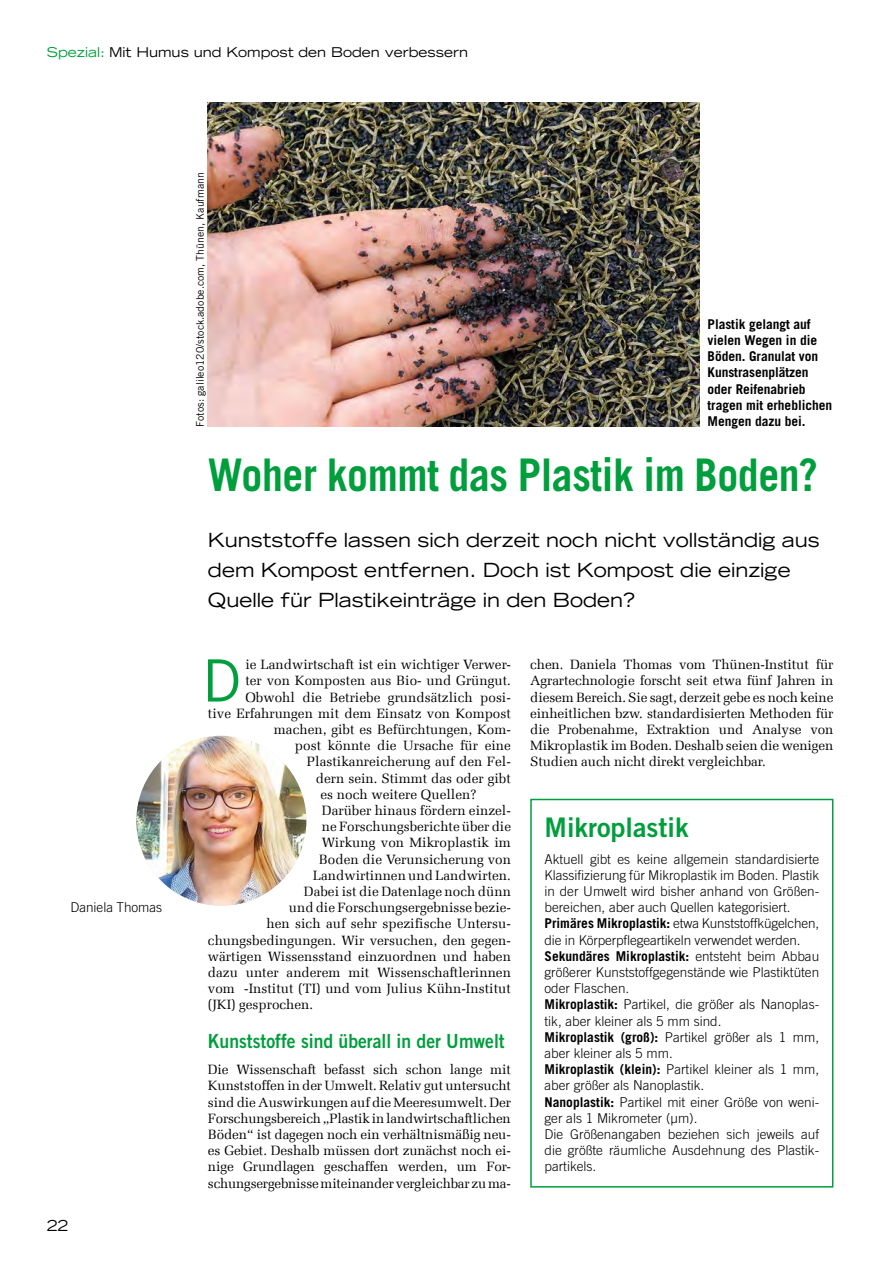
<style>
.page{position:relative;width:893px;height:1263px;background:#fff}
.page>*{position:absolute;margin:0;border:0;box-sizing:border-box;transform-origin:0 0}
.INI_3zeil{font:58.35px "Trade Gothic LT Pro";color:#009e3d}
.Übers_30{font:700 45px "Trade Gothic LT Pro";letter-spacing:-.01em;color:#009e3d;scale:.93 1}
.Übers_18__Kasten{font:27px "Trade Gothic LT Pro Bd 2";color:#009e3d}
.Vorspann{font:expanded 19.5px/30px "Trade Gothic LT Std";color:#000}
.ZW_Zeile{font:19.5px "Trade Gothic LT Pro Bd 2";color:#009e3d;scale:.9 1}
.t1{font:expanded 15px "Trade Gothic LT Std";color:#000}
.FL_ießtext{font:13.5px/16.2px "Melior Com";color:#000;text-align:justify}
.FL_Kasten{font:300 13.5px/16.2px "Trade Gothic LT Pro";color:#000}
.INI_3zeil-2{font:13.5px "Melior Com";color:#000}
.Bildzeilen{font:700 13.5px/16.2px "Trade Gothic LT Pro";letter-spacing:-.005em;color:#000}
.t2{font:expanded 13.5px "Trade Gothic LT Std";color:#000}
.FL_ießtext-2{font:300 13.5px "Trade Gothic LT Pro";color:#000}
.Bildzeilen-2{font:10.5px "Trade Gothic LT Pro";color:#000}
.s1{color:#009e3d}
.s2{font-weight:700}
</style>
<div class="page">
<img style="left:208px;top:102px;width:491px;height:324px">
<img style="left:136px;top:736px;width:170px;height:170px;border-radius:85px">
<div style="left:530px;top:799px;width:303px;height:388px;border:2px solid #009e3d"></div>
<p class="t2" style="left:47px;top:43px;width:423px"><span class="s1">Spezial:</span> Mit Humus und Kompost den Boden verbessern</p>
<p class="Bildzeilen-2" style="left:194px;top:427px;width:256px;rotate:-90deg">Fotos: galileo120/stock.adobe.com, Thünen, Kaufmann</p>
<p class="Bildzeilen" style="left:708px;top:316px;width:126px">Plastik gelangt auf vielen Wegen in die<br>Böden. Granulat von<br>Kunstrasenplätzen oder Reifenabrieb tragen mit erheblichen</p>
<p class="Bildzeilen" style="left:708px;top:413px;width:99px">Mengen dazu bei.</p>
<p class="Übers_30" style="left:208px;top:447px;width:658px">Woher kommt das Plastik im Boden?</p>
<p class="FL_ießtext-2" style="left:70px;top:899px;width:93px">Daniela Thomas</p>
<p class="t1" style="left:47px;top:1215px;width:23px">22</p>
<p class="Vorspann" style="left:208px;top:524px;width:613px">Kunststoffe lassen sich derzeit noch nicht vollständig aus dem Kompost entfernen. Doch ist Kompost die einzige<br>Quelle für Plastikeinträge in den Boden?</p>
<p class="INI_3zeil" style="left:202px;top:645px;width:40px">D</p>
<p class="INI_3zeil-2" style="left:245px;top:656px;width:267px">ie Landwirtschaft ist ein wichtiger Verwer-</p>
<p class="INI_3zeil-2" style="left:245px;top:673px;width:267px">ter von Komposten aus Bio- und Grüngut.</p>
<p class="INI_3zeil-2" style="left:245px;top:689px;width:267px">Obwohl die Betriebe grundsätzlich posi-</p>
<p class="INI_3zeil-2" style="left:208px;top:705px;width:304px">tive Erfahrungen mit dem Einsatz von Kompost</p>
<p class="INI_3zeil-2" style="left:274px;top:721px;width:239px">machen, gibt es Befürchtungen, Kom-</p>
<p class="INI_3zeil-2" style="left:295px;top:737px;width:217px">post könnte die Ursache für eine</p>
<p class="INI_3zeil-2" style="left:307px;top:754px;width:205px">Plastikanreicherung auf den Fel-</p>
<p class="INI_3zeil-2" style="left:316px;top:770px;width:196px">dern sein. Stimmt das oder gibt</p>
<p class="INI_3zeil-2" style="left:320px;top:786px;width:157px">es noch weitere Quellen?</p>
<p class="FL_ießtext" style="left:322px;top:802px;width:190px">Darüber hinaus fördern einzel-</p>
<p class="FL_ießtext" style="left:322px;top:818px;width:191px">ne Forschungsberichte über die</p>
<p class="FL_ießtext" style="left:322px;top:834px;width:190px">Wirkung von Mikroplastik im</p>
<p class="FL_ießtext" style="left:319px;top:851px;width:194px">Boden die Verunsicherung von</p>
<p class="FL_ießtext" style="left:313px;top:867px;width:199px">Landwirtinnen und Landwirten.</p>
<p class="FL_ießtext" style="left:304px;top:883px;width:209px">Dabei ist die Datenlage noch dünn</p>
<p class="FL_ießtext" style="left:289px;top:899px;width:224px">und die Forschungsergebnisse bezie-</p>
<p class="FL_ießtext" style="left:266px;top:915px;width:246px">hen sich auf sehr spezifische Untersu-</p>
<p class="FL_ießtext" style="left:208px;top:932px;width:304px">chungsbedingungen. Wir versuchen, den gegen-</p>
<p class="FL_ießtext" style="left:208px;top:948px;width:305px">wärtigen Wissensstand einzuordnen und haben</p>
<p class="FL_ießtext" style="left:208px;top:964px;width:305px">dazu unter anderem mit Wissenschaftlerinnen</p>
<p class="FL_ießtext" style="left:208px;top:980px;width:304px">vom -Institut (TI) und vom Julius Kühn-Institut</p>
<p class="FL_ießtext" style="left:208px;top:996px;width:107px">(JKI) gesprochen.</p>
<p class="ZW_Zeile" style="left:208px;top:1029px;width:331px">Kunststoffe sind überall in der Umwelt</p>
<p class="FL_ießtext" style="left:208px;top:1061px;width:305px">Die Wissenschaft befasst sich schon lange mit Kunststoffen in der Umwelt. Relativ gut untersucht sind die Auswirkungen auf die Meeresumwelt. Der Forschungsbereich „Plastik in landwirtschaftlichen Böden“ ist dagegen noch ein verhältnismäßig neu&shy;es Gebiet. Deshalb müssen dort zunächst noch ei&shy;nige Grundlagen geschaffen werden, um For&shy;schungsergebnisse miteinander vergleichbar zu ma-</p>
<p class="FL_ießtext" style="left:530px;top:656px;width:305px">chen. Daniela Thomas vom Thünen-Institut für Agrartechnologie forscht seit etwa fünf Jahren in diesem Bereich. Sie sagt, derzeit gebe es noch keine einheitlichen bzw. standardisierten Methoden für die Probenahme, Extraktion und Analyse von Mikroplastik im Boden. Deshalb seien die wenigen Studien auch nicht direkt vergleichbar.</p>
<p class="Übers_18__Kasten" style="left:544px;top:810px;width:145px">Mikroplastik</p>
<p class="FL_Kasten" style="left:544px;top:850px;width:276px;text-align:justify">Aktuell gibt es keine allgemein standardisierte Klassifizierung für Mikroplastik im Boden. Plastik in der Umwelt wird bisher anhand von Größen&shy;bereichen, aber auch Quellen kategorisiert.</p>
<p class="FL_Kasten" style="left:544px;top:915px;width:276px"><span class="s2">Primäres Mikroplastik:</span> etwa Kunststoffkügelchen, die in Körperpflegeartikeln verwendet werden.</p>
<p class="FL_Kasten" style="left:544px;top:948px;width:276px;text-align:justify"><span class="s2">Sekundäres Mikroplastik:</span> entsteht beim Abbau größerer Kunststoffgegenstände wie Plastiktüten oder Flaschen.</p>
<p class="FL_Kasten" style="left:544px;top:996px;width:276px"><span class="s2">Mikroplastik:</span> Partikel, die größer als Nanoplas&shy;tik, aber kleiner als 5 mm sind.</p>
<p class="FL_Kasten" style="left:544px;top:1029px;width:276px"><span class="s2">Mikroplastik (groß):</span> Partikel größer als 1 mm, aber kleiner als 5 mm.</p>
<p class="FL_Kasten" style="left:544px;top:1061px;width:276px"><span class="s2">Mikroplastik (klein):</span> Partikel kleiner als 1 mm, aber größer als Nanoplastik.</p>
<p class="FL_Kasten" style="left:544px;top:1093px;width:276px"><span class="s2">Nanoplastik:</span> Partikel mit einer Größe von weni&shy;ger als 1 Mikrometer (µm).</p>
<p class="FL_Kasten" style="left:544px;top:1126px;width:276px;text-align:justify">Die Größenangaben beziehen sich jeweils auf die größte räumliche Ausdehnung des Plastik&shy;partikels.</p>
</div>
